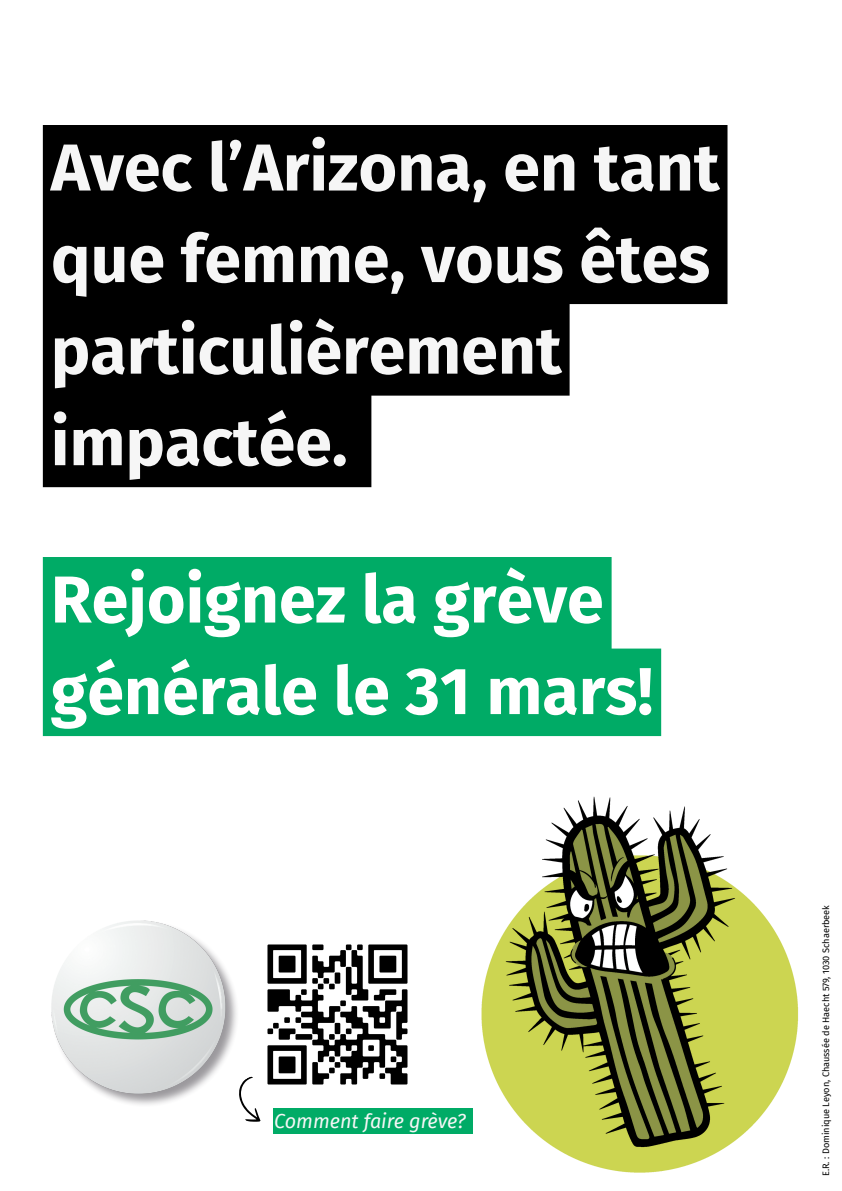
<style>
.page{position:relative;width:842px;height:1191px;background:#fff}
.page>*{position:absolute;margin:0;border:0;box-sizing:border-box;transform-origin:0 0}
.t1{font:700 66.3px/91.5px "Fira Sans";color:#f6f6f6}
.t2{font:700 66.3px/91.5px "Fira Sans";color:#fff}
.t3{font:italic 19.8px "Fira Sans";color:#f6f6f6}
.t4{font:9.1px "Fira Sans";color:#000}
</style>
<div class="page">
<svg style="left:43px;top:125px;width:684px;height:362px;fill:#000"></svg>
<img style="left:51px;top:920px;width:186px;height:185px">
<img style="left:267px;top:944px;width:141px;height:141px">
<div style="left:43px;top:557px;width:618px;height:179px;background:#00ab66"></div>
<div style="left:273px;top:1107px;width:199px;height:26px;background:#00ab66"></div>
<svg style="left:227px;top:1075px;width:47px;height:47px"></svg>
<img style="left:425px;top:796px;width:373px;height:377px">
<h1 class="t1" style="left:51px;top:122px;width:670px">Avec l’Arizona, en tant que femme, vous êtes particulièrement impactée.</h1>
<h1 class="t2" style="left:51px;top:554px;width:604px">Rejoignez la grève générale le 31 mars!</h1>
<p class="t3" style="left:274px;top:1109px;width:193px">Comment faire grève?</p>
<p class="t4" style="left:821px;top:1175px;width:273px;rotate:-90deg">E.R. : Dominique Leyon, Chaussée de Haecht 579, 1030 Schaerbeek</p>
</div>
